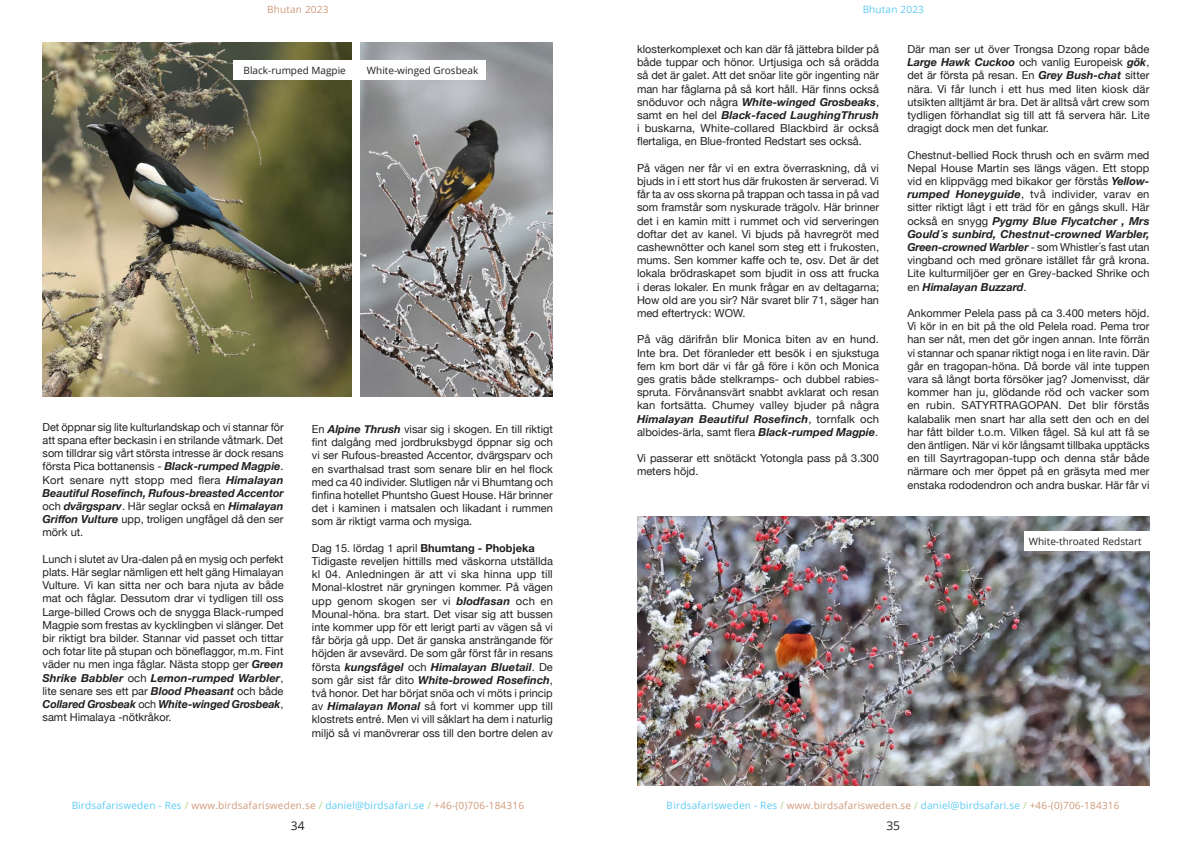
<style>
.page{position:relative;width:1191px;height:842px;background:#fff}
.page>*{position:absolute;margin:0;border:0;box-sizing:border-box;transform-origin:0 0}
.t1{font:12px "Open Sans";color:#231f20}
.t2{font:11px/13.2px "Helvetica Neue";color:#231f20;text-align:justify}
.t3{font:10px "Open Sans";letter-spacing:.02em;color:#00aeef}
.t4{font:10px "Open Sans";color:#231f20}
.t5{font:10px "Open Sans";letter-spacing:.02em;color:#b56230}
.s1{font-weight:700;font-style:italic}
.s2{font-weight:700}
.s3{color:#7cb941}
.s4{color:#b56230}
</style>
<div class="page">
<img style="left:360px;top:43px;width:193px;height:353px">
<img style="left:43px;top:43px;width:308px;height:353px">
<div style="left:356px;top:60px;width:130px;height:20px;background:#fff"></div>
<div style="left:233px;top:60px;width:124px;height:20px;background:#fff"></div>
<img style="left:637px;top:517px;width:512px;height:268px">
<div style="left:1023px;top:531px;width:132px;height:20px;background:#fff"></div>
<p class="t5" style="left:267px;top:2px;width:63px">Bhutan 2023</p>
<p class="t3" style="left:862px;top:3px;width:63px">Bhutan 2023</p>
<p class="t4" style="left:244px;top:64px;width:104px">Black-rumped Magpie</p>
<p class="t4" style="left:367px;top:64px;width:113px">White-winged Grosbeak</p>
<p class="t2" style="left:43px;top:421px;width:243px">Det öppnar sig lite kulturlandskap och vi stannar för att spana efter beckasin i en strilande våtmark. Det som tilldrar sig vårt största intresse är dock resans första Pica bottanensis - <span class="s1">Black-rumped Magpie</span>.<br>Kort senare nytt stopp med flera <span class="s1">Himalayan Beautiful Rosefinch, Rufous-breasted Accentor </span>och <span class="s1">dvärgsparv</span>. Här seglar också en <span class="s1">Himalayan Griffon Vulture</span> upp, troligen ungfågel då den ser mörk ut.</p>
<p class="t2" style="left:43px;top:553px;width:243px">Lunch i slutet av Ura-dalen på en mysig och perfekt plats. Här seglar nämligen ett helt gäng Himalayan Vulture. Vi kan sitta ner och bara njuta av både mat och fåglar. Dessutom drar vi tydligen till oss Large-billed Crows och de snygga Black-rumped Magpie som frestas av kycklingben vi slänger. Det bir riktigt bra bilder. Stannar vid passet och tittar och fotar lite på stupan och böneflaggor, m.m. Fint väder nu men inga fåglar. Nästa stopp ger <span class="s1">Green Shrike Babbler</span> och <span class="s1">Lemon-rumped Warbler</span>, lite senare ses ett par <span class="s1">Blood Pheasant</span> och både <span class="s1">Collared Grosbeak</span> och <span class="s1">White-winged Grosbeak</span>, samt Himalaya -nötkråkor.</p>
<p class="t2" style="left:312px;top:423px;width:243px">En <span class="s1">Alpine Thrush</span> visar sig i skogen. En till riktigt fint dalgång med jordbruksbygd öppnar sig och vi ser Rufous-breasted Accentor, dvärgsparv och en svarthalsad trast som senare blir en hel flock med ca 40 individer. Slutligen når vi Bhumtang och finfina hotellet Phuntsho Guest House. Här brinner det i kaminen i matsalen och likadant i rummen som är riktigt varma och mysiga.</p>
<p class="t2" style="left:312px;top:542px;width:224px">Dag 15. lördag 1 april <span class="s2">Bhumtang - Phobjeka</span></p>
<p class="t2" style="left:312px;top:555px;width:242px">Tidigaste reveljen hittills med väskorna utställda kl 04. Anledningen är att vi ska hinna upp till Monal-klostret när gryningen kommer. På vägen upp genom skogen ser vi <span class="s1">blodfasan</span> och en Mounal-höna. bra start. Det visar sig att bussen inte kommer upp för ett lerigt parti av vägen så vi får börja gå upp. Det är ganska ansträngande för höjden är avsevärd. De som går först får in resans första <span class="s1">kungsfågel</span> och <span class="s1">Himalayan Bluetail</span>. De som går sist får dito <span class="s1">White-browed Rosefinch</span>, två honor. Det har börjat snöa och vi möts i princip av <span class="s1">Himalayan Monal</span> så fort vi kommer upp till klostrets entré. Men vi vill såklart ha dem i naturlig miljö så vi manövrerar oss till den bortre delen av</p>
<p class="t2" style="left:637px;top:43px;width:243px">klosterkomplexet och kan där få jättebra bilder på både tuppar och hönor. Urtjusiga och så orädda så det är galet. Att det snöar lite gör ingenting när man har fåglarna på så kort håll. Här finns också snöduvor och några <span class="s1">White-winged Grosbeaks</span>, samt en hel del <span class="s1">Black-faced LaughingThrush </span>i buskarna, White-collared Blackbird är också flertaliga, en Blue-fronted Redstart ses också.</p>
<p class="t2" style="left:637px;top:162px;width:244px">På vägen ner får vi en extra överraskning, då vi bjuds in i ett stort hus där frukosten är serverad. Vi får ta av oss skorna på trappan och tassa in på vad som framstår som nyskurade trägolv. Här brinner det i en kamin mitt i rummet och vid serveringen doftar det av kanel. Vi bjuds på havregröt med cashewnötter och kanel som steg ett i frukosten, mums. Sen kommer kaffe och te, osv. Det är det lokala brödraskapet som bjudit in oss att frucka i deras lokaler. En munk frågar en av deltagarna; How old are you sir? När svaret blir 71, säger han med eftertryck: WOW.</p>
<p class="t2" style="left:637px;top:334px;width:244px">På väg därifrån blir Monica biten av en hund.<br>Inte bra. Det föranleder ett besök i en sjukstuga fem km bort där vi får gå före i kön och Monica ges gratis både stelkramps- och dubbel rabies&shy;spruta. Förvånansvärt snabbt avklarat och resan kan fortsätta. Chumey valley bjuder på några <span class="s1">Himalayan Beautiful Rosefinch</span>, tornfalk och alboides-ärla, samt flera <span class="s1">Black-rumped Magpie</span>.</p>
<p class="t2" style="left:637px;top:452px;width:243px">Vi passerar ett snötäckt Yotongla pass på 3.300 meters höjd.</p>
<p class="t2" style="left:907px;top:43px;width:244px">Där man ser ut över Trongsa Dzong ropar både <span class="s1">Large Hawk Cuckoo</span> och vanlig Europeisk <span class="s1">gök</span>, det är första på resan. En <span class="s1">Grey Bush-chat</span> sitter nära. Vi får lunch i ett hus med liten kiosk där utsikten alltjämt är bra. Det är alltså vårt crew som tydligen förhandlat sig till att få servera här. Lite dragigt dock men det funkar.</p>
<p class="t2" style="left:907px;top:149px;width:244px">Chestnut-bellied Rock thrush och en svärm med Nepal House Martin ses längs vägen. Ett stopp vid en klippvägg med bikakor ger förstås <span class="s1">Yellow&shy;rumped Honeyguide</span>, två individer, varav en sitter riktigt lågt i ett träd för en gångs skull. Här också en snygg <span class="s1">Pygmy Blue Flycatcher , Mrs Gould´s sunbird, Chestnut-crowned Warbler, Green-crowned Warbler</span> - som Whistler´s fast utan vingband och med grönare istället får grå krona.<br>Lite kulturmiljöer ger en Grey-backed Shrike och en <span class="s1">Himalayan Buzzard</span>.</p>
<p class="t2" style="left:907px;top:307px;width:244px">Ankommer Pelela pass på ca 3.400 meters höjd.<br>Vi kör in en bit på the old Pelela road. Pema tror han ser nåt, men det gör ingen annan. Inte förrän vi stannar och spanar riktigt noga i en lite ravin. Där går en tragopan-höna. Då borde väl inte tuppen vara så långt borta försöker jag? Jomenvisst, där kommer han ju, glödande röd och vacker som en rubin. SATYRTRAGOPAN. Det blir förstås kalabalik men snart har alla sett den och en del har fått bilder t.o.m. Vilken fågel. Så kul att få se den äntligen. När vi kör långsamt tillbaka upptäcks en till Sayrtragopan-tupp och denna står både närmare och mer öppet på en gräsyta med mer enstaka rododendron och andra buskar. Här får vi</p>
<p class="t4" style="left:1029px;top:535px;width:114px">White-throated Redstart</p>
<p class="t3" style="left:71px;top:798px;width:454px">Birdsafarisweden - Res <span class="s3">/</span> <span class="s4">www.birdsafarisweden.se</span> <span class="s3">/</span> daniel@birdsafari.se <span class="s3">/</span> <span class="s4">+46-(0)706-184316</span></p>
<p class="t3" style="left:667px;top:798px;width:454px">Birdsafarisweden - Res <span class="s3">/</span> <span class="s4">www.birdsafarisweden.se</span> <span class="s3">/</span> daniel@birdsafari.se <span class="s3">/</span> <span class="s4">+46-(0)706-184316</span></p>
<p class="t1" style="left:291px;top:817px;width:15px">34</p>
<p class="t1" style="left:886px;top:817px;width:15px">35</p>
</div>
